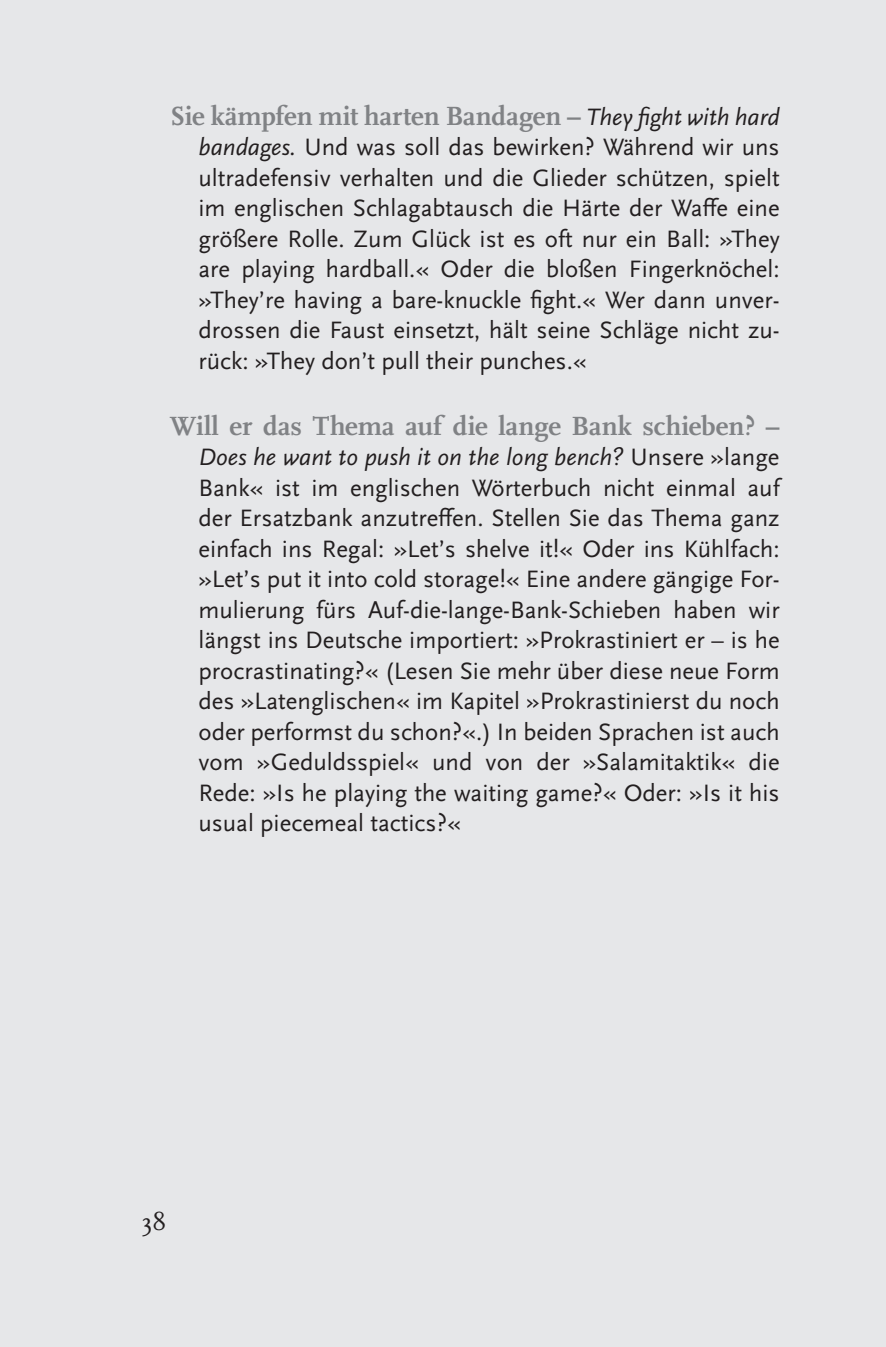
<style>
.page{position:relative;width:886px;height:1347px;background:#fff}
.page>*{position:absolute;margin:0;border:0;box-sizing:border-box;transform-origin:0 0}
.t1{font:700 27.5px "Scala Pro";color:#808285}
.t2{font:25px "Scala Pro";color:#231f20}
.t3{font:24.75px/30.5px "Scala Sans Pro";color:#231f20;text-align:justify}
.s1{font-family:"Scala Sans Pro";font-weight:400;font-style:italic;font-size:24.75px;color:#231f20}
.s2{font-style:italic}
</style>
<div class="page">
<div style="left:0;top:0;width:886px;height:1346px;background:#e6e7e9"></div>
<p class="t1" style="left:170px;top:95px;width:611px">Sie kämpfen mit harten Bandagen – <span class="s1">They fight with hard</span></p>
<p class="t3" style="left:198px;top:132px;width:583px"><span class="s2">bandages.</span> Und was soll das bewirken? Während wir uns ultradefensiv verhalten und die Glieder schützen, spielt im englischen Schlagabtausch die Härte der Waf-fe eine größere Rolle. Zum Glück ist es oft nur ein Ball: »They are playing hardball.« Oder die bloßen Fingerknöchel: »They’re having a bare-knuckle fight.« Wer dann unver&shy;drossen die Faust einsetzt, hält seine Schläge nicht zu&shy;rück: »They don’t pull their punches.«</p>
<p class="t1" style="left:170px;top:405px;width:611px">Will er das Thema auf die lange Bank schieben? –</p>
<p class="t3" style="left:198px;top:442px;width:583px"><span class="s2">Does he want to push it on the long bench?</span> Unsere »lange Bank« ist im englischen Wörterbuch nicht einmal auf der Ersatzbank anzutref-fen. Stellen Sie das Thema ganz einfach ins Regal: »Let’s shelve it!« Oder ins Kühlfach: »Let’s put it into cold storage!« Eine andere gängige For&shy;mulierung fürs Auf-die-lange-Bank-Schieben haben wir längst ins Deutsche importiert: »Prokrastiniert er – is he procrastinating?« (Lesen Sie mehr über diese neue Form des »Latenglischen« im Kapitel »Prokrastinierst du noch oder performst du schon?«.) In beiden Sprachen ist auch vom »Geduldsspiel« und von der »Salamitaktik« die Rede: »Is he playing the waiting game?« Oder: »Is it his usual piecemeal tactics?«</p>
<p class="t2" style="left:142px;top:1206px;width:26px">38</p>
</div>
